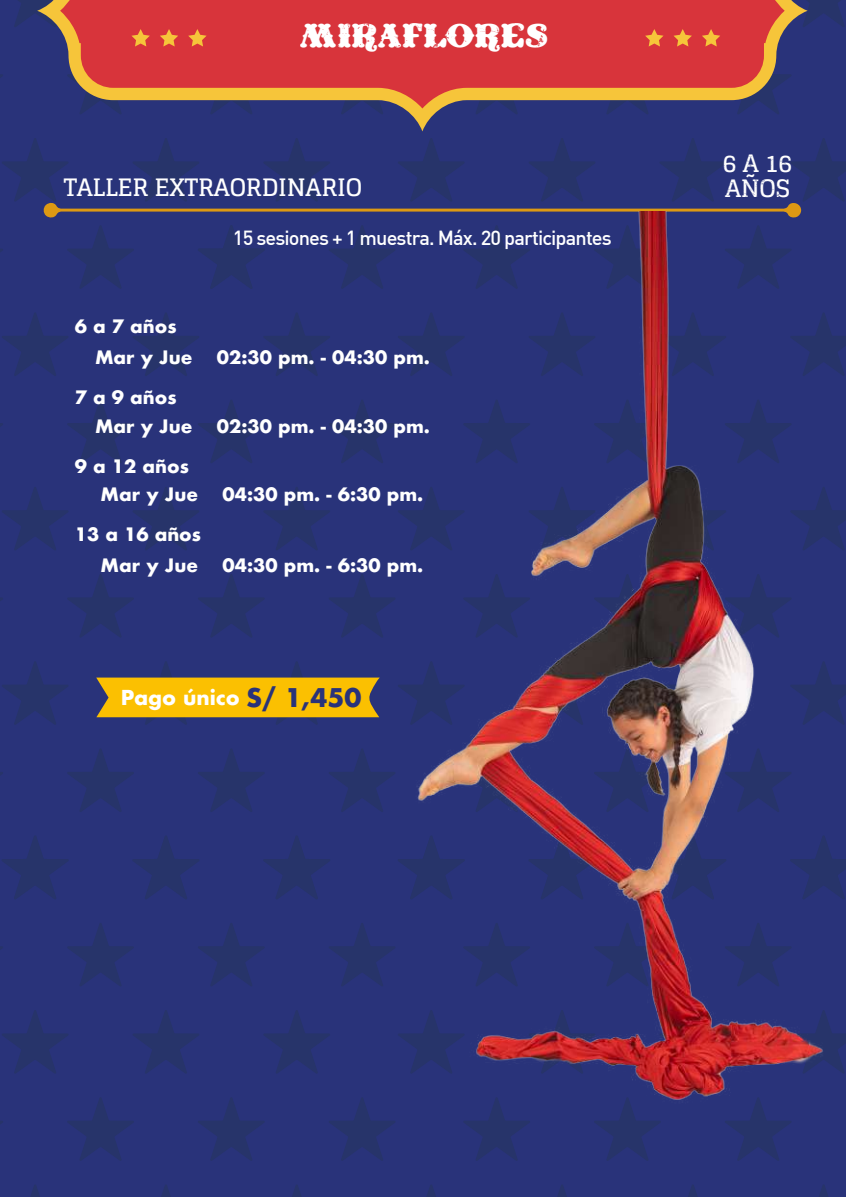
<style>
.page{position:relative;width:846px;height:1197px;background:#29337a}
.page>*{position:absolute;margin:0;border:0;box-sizing:border-box;transform-origin:0 0}
.t1{font:37.4px "Coney Island";letter-spacing:-.01em;color:#fff}
.t2{font:700 24px "Glegoo";letter-spacing:-.01em;color:#fff}
.t3{font:500 20px "DIN";letter-spacing:-.045em;color:#fff}
.t4{font:700 20px "Futura";color:#fff}
.t5{font:700 18px "Futura";color:#fff}
.s1{font-size:25px;color:#29337a}
</style>
<div class="page">
<svg style="left:198px;top:400px;width:67px;height:63px"></svg>
<svg style="left:198px;top:574px;width:67px;height:63px"></svg>
<svg style="left:198px;top:749px;width:66px;height:63px"></svg>
<svg style="left:67px;top:225px;width:67px;height:64px"></svg>
<svg style="left:198px;top:225px;width:67px;height:64px"></svg>
<svg style="left:2px;top:313px;width:66px;height:63px"></svg>
<svg style="left:264px;top:313px;width:66px;height:63px"></svg>
<svg style="left:133px;top:313px;width:66px;height:63px"></svg>
<svg style="left:67px;top:400px;width:67px;height:63px"></svg>
<svg style="left:2px;top:487px;width:66px;height:63px"></svg>
<svg style="left:264px;top:487px;width:66px;height:63px"></svg>
<svg style="left:133px;top:487px;width:66px;height:63px"></svg>
<svg style="left:67px;top:574px;width:67px;height:63px"></svg>
<svg style="left:2px;top:661px;width:66px;height:64px"></svg>
<svg style="left:67px;top:749px;width:67px;height:63px"></svg>
<svg style="left:801px;top:138px;width:45px;height:63px"></svg>
<svg style="left:198px;top:923px;width:67px;height:63px"></svg>
<svg style="left:198px;top:1097px;width:67px;height:64px"></svg>
<svg style="left:329px;top:1114px;width:66px;height:47px"></svg>
<svg style="left:2px;top:836px;width:67px;height:63px"></svg>
<svg style="left:263px;top:836px;width:67px;height:63px"></svg>
<svg style="left:132px;top:836px;width:67px;height:63px"></svg>
<svg style="left:67px;top:923px;width:67px;height:63px"></svg>
<svg style="left:2px;top:1010px;width:66px;height:63px"></svg>
<svg style="left:264px;top:1010px;width:66px;height:64px"></svg>
<svg style="left:133px;top:1010px;width:66px;height:63px"></svg>
<svg style="left:67px;top:1097px;width:67px;height:64px"></svg>
<svg style="left:30px;top:1185px;width:10px;height:12px"></svg>
<svg style="left:292px;top:1185px;width:9px;height:12px"></svg>
<svg style="left:161px;top:1185px;width:10px;height:12px"></svg>
<svg style="left:463px;top:1114px;width:67px;height:47px"></svg>
<svg style="left:594px;top:1114px;width:67px;height:47px"></svg>
<svg style="left:725px;top:1114px;width:66px;height:47px"></svg>
<svg style="left:427px;top:1185px;width:9px;height:12px"></svg>
<svg style="left:557px;top:1185px;width:10px;height:12px"></svg>
<svg style="left:688px;top:1185px;width:10px;height:12px"></svg>
<svg style="left:819px;top:1185px;width:9px;height:12px"></svg>
<svg style="left:96px;top:661px;width:236px;height:64px"></svg>
<svg style="left:2px;top:138px;width:799px;height:80px"></svg>
<img style="left:332px;top:211px;width:514px;height:903px">
<svg style="left:0;top:0;width:702px;height:115px"></svg>
<svg style="left:673px;top:29px;width:19px;height:18px"></svg>
<svg style="left:702px;top:0;width:142px;height:114px"></svg>
<h1 class="t1" style="left:299px;top:14px;width:250px">MIRAFLORES</h1>
<h2 class="t2" style="left:723px;top:149px;width:72px">6 A 16</h2>
<h2 class="t2" style="left:64px;top:174px;width:300px">TALLER EXTRAORDINARIO</h2>
<h2 class="t2" style="left:725px;top:175px;width:67px">AÑOS</h2>
<p class="t5" style="left:75px;top:313px;width:103px">6 a 7 años</p>
<p class="t3" style="left:233px;top:225px;width:380px">15 sesiones + 1 muestra. Máx. 20 participantes</p>
<p class="t5" style="left:95px;top:344px;width:99px">Mar y Jue</p>
<p class="t5" style="left:217px;top:344px;width:214px">02:30 pm. - 04:30 pm.</p>
<p class="t5" style="left:75px;top:384px;width:103px">7 a 9 años</p>
<p class="t5" style="left:95px;top:413px;width:99px">Mar y Jue</p>
<p class="t5" style="left:217px;top:413px;width:214px">02:30 pm. - 04:30 pm.</p>
<p class="t5" style="left:75px;top:453px;width:116px">9 a 12 años</p>
<p class="t5" style="left:101px;top:481px;width:99px">Mar y Jue</p>
<p class="t5" style="left:223px;top:481px;width:202px">04:30 pm. - 6:30 pm.</p>
<p class="t5" style="left:75px;top:521px;width:128px">13 a 16 años</p>
<p class="t5" style="left:101px;top:552px;width:99px">Mar y Jue</p>
<p class="t5" style="left:223px;top:552px;width:202px">04:30 pm. - 6:30 pm.</p>
<p class="t4" style="left:121px;top:683px;width:242px">Pago único <span class="s1">S/ 1,450</span></p>
</div>
